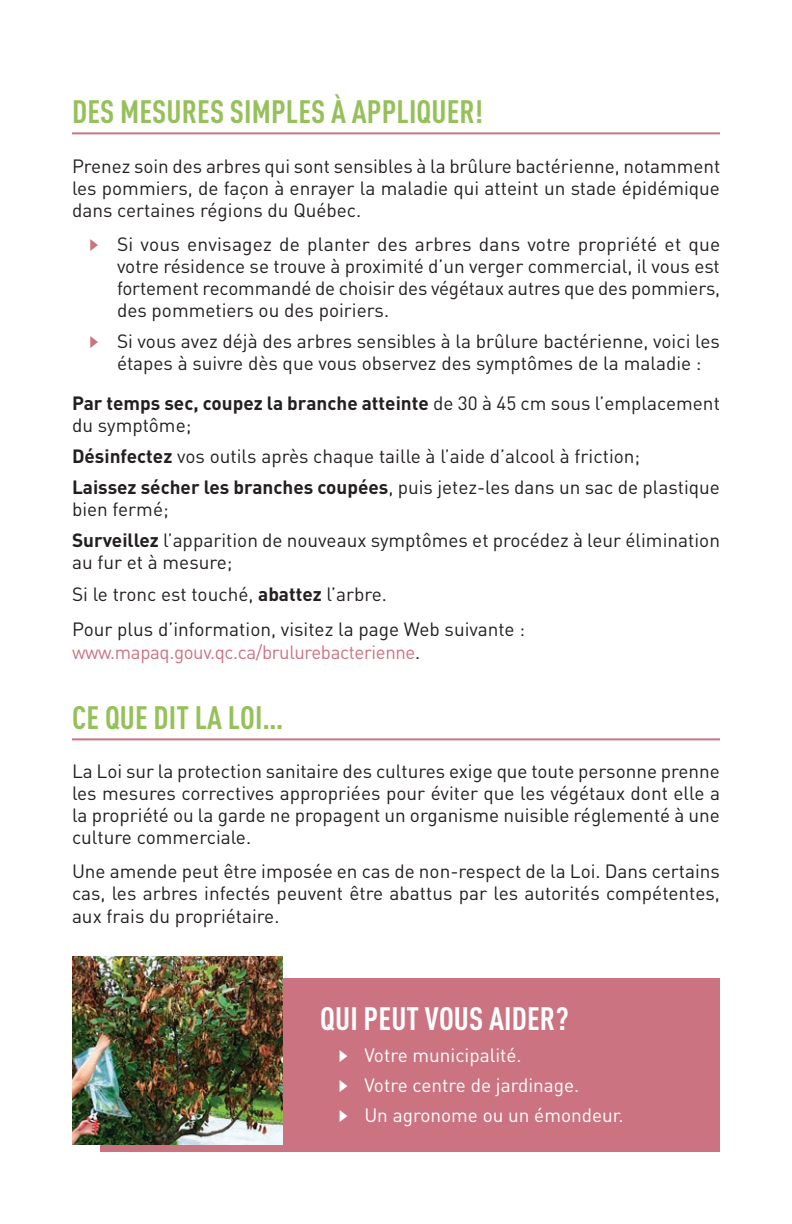
<style>
.page{position:relative;width:792px;height:1224px;background:#fff}
.page>*{position:absolute;margin:0;border:0;box-sizing:border-box;transform-origin:0 0}
.t1{font:700 condensed 32px "DINOT";letter-spacing:.005em;color:#96c05a}
.t2{font:700 condensed 32px "DINOT";letter-spacing:.005em;color:#fff}
.t3{font:19px/22px "DINOT";color:#231f20}
.t4{font:19px/30px "DINOT";color:#fff}
.s1{font-weight:700}
.s2{color:#cc7382}
</style>
<div class="page">
<hr style="left:72px;top:132px;width:648px;height:2px;background:#cc7382">
<hr style="left:72px;top:738px;width:648px;height:2px;background:#cc7382">
<div style="left:100px;top:978px;width:620px;height:174px;background:#cc7382"></div>
<img style="left:72px;top:956px;width:210px;height:188px">
<h1 class="t1" style="left:72px;top:93px;width:413px">DES MESURES SIMPLES À APPLIQUER!</h1>
<p class="t3" style="left:72px;top:155px;width:650px;text-align:justify">Prenez soin des arbres qui sont sensibles à la brûlure bactérienne, notamment les pommiers, de façon à enrayer la maladie qui atteint un stade épidémique dans certaines régions du Québec.</p>
<p class="t3" style="left:117px;top:233px;width:605px;text-align:justify">Si vous envisagez de planter des arbres dans votre propriété et que votre résidence se trouve à proximité d’un verger commercial, il vous est fortement recommandé de choisir des végétaux autres que des pommiers, des pommetiers ou des poiriers.</p>
<p class="t3" style="left:117px;top:330px;width:604px">Si vous avez déjà des arbres sensibles à la brûlure bactérienne, voici les étapes à suivre dès que vous observez des symptômes de la maladie :</p>
<p class="t3" style="left:72px;top:392px;width:649px"><span class="s1">Par temps sec, coupez la branche atteinte</span> de 30 à 45 cm sous l’emplacement du symptôme;</p>
<p class="t3" style="left:72px;top:440px;width:649px;line-height:31px"><span class="s1">Désinfectez</span> vos outils après chaque taille à l’aide d’alcool à friction;<br><span class="s1">Laissez sécher les branches coupées</span>, puis jetez-les dans un sac de plastique</p>
<p class="t3" style="left:72px;top:493px;width:650px;line-height:31px">bien fermé;<br><span class="s1">Surveillez</span> l’apparition de nouveaux symptômes et procédez à leur élimination</p>
<p class="t3" style="left:72px;top:546px;width:317px;line-height:32px">au fur et à mesure;<br>Si le tronc est touché, <span class="s1">abattez</span> l’arbre.</p>
<p class="t3" style="left:72px;top:617px;width:455px;line-height:23px">Pour plus d’information, visitez la page Web suivante : <span class="s2">www.mapaq.gouv.qc.ca/brulurebacterienne</span>.</p>
<h1 class="t1" style="left:72px;top:699px;width:213px">CE QUE DIT LA LOI…</h1>
<p class="t3" style="left:72px;top:760px;width:650px;text-align:justify">La Loi sur la protection sanitaire des cultures exige que toute personne prenne les mesures correctives appropriées pour éviter que les végétaux dont elle a la propriété ou la garde ne propagent un organisme nuisible réglementé à une culture commerciale.</p>
<p class="t3" style="left:72px;top:859px;width:649px;line-height:22.6px;text-align:justify">Une amende peut être imposée en cas de non-respect de la Loi. Dans certains cas, les arbres infectés peuvent être abattus par les autorités compétentes, aux frais du propriétaire.</p>
<h1 class="t2" style="left:320px;top:999px;width:250px">QUI PEUT VOUS AIDER?</h1>
<p class="t4" style="left:364px;top:1039px;width:261px">Votre municipalité.<br>Votre centre de jardinage.<br>Un agronome ou un émondeur.</p>
</div>
